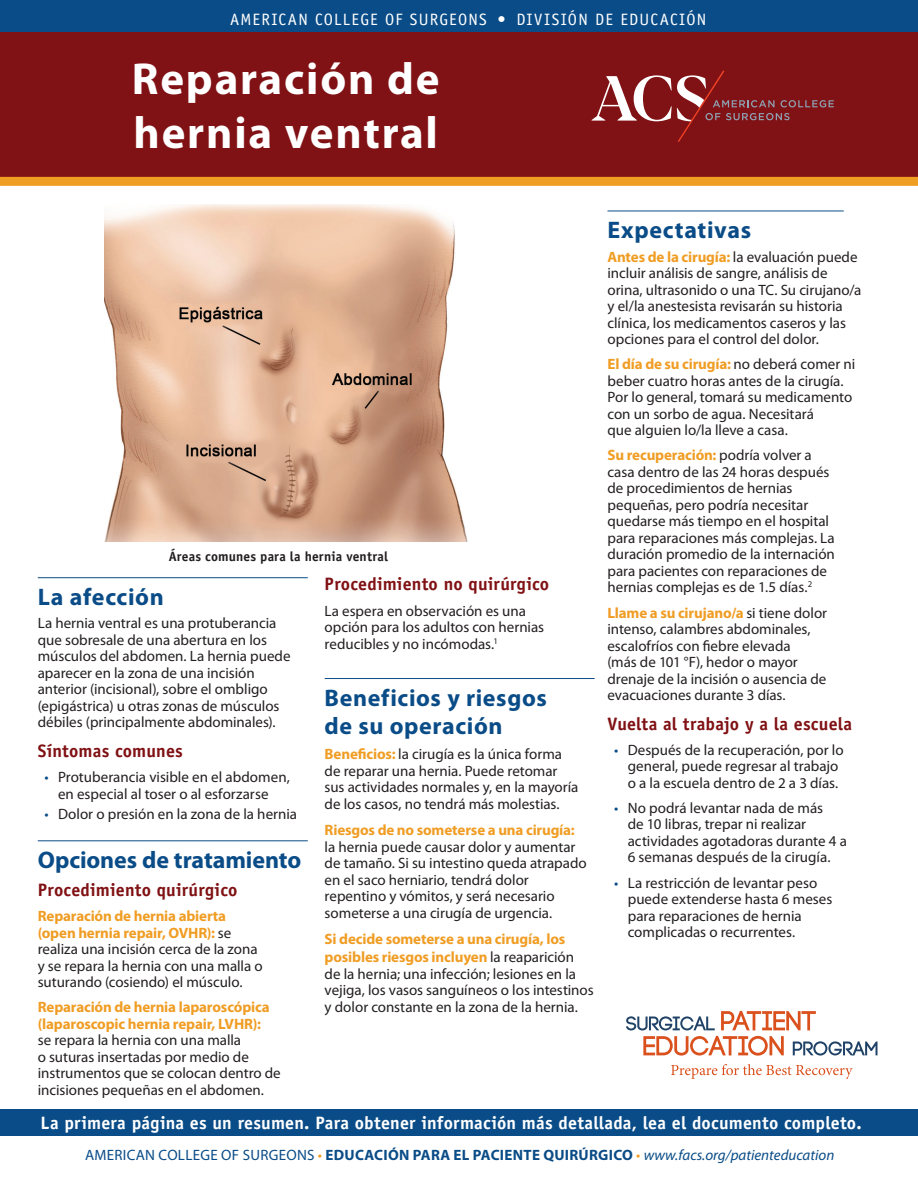
<style>
.page{position:relative;width:918px;height:1188px;background:#fff}
.page>*{position:absolute;margin:0;border:0;box-sizing:border-box;transform-origin:0 0}
.t1{font:700 45px/54px "Myriad Pro";letter-spacing:.04em;color:#fff}
.t2{font:700 24px/28.5px "Myriad Pro";letter-spacing:.025em;color:#0a4c87}
.t3{font:700 24px "Myriad Pro";letter-spacing:-.005em;color:#0a4c87}
.t4{font:700 18px "Officina Sans Std";letter-spacing:.01em;color:#801114}
.t5{font:700 18px "Officina Sans Std";letter-spacing:.01em;color:#fff}
.t6{font:16.5px "Officina Sans Std";letter-spacing:.07em;color:#fff}
.t7{font:15px/16.5px "Myriad Pro";color:#231f20}
.t8{font:700 15px/16.5px "Myriad Pro";letter-spacing:-.01em;color:#f09d24}
.t9{font:700 15px "Myriad Pro";letter-spacing:.02em;color:#0a4c87}
.t10{font:700 13.5px "Officina Sans Std";letter-spacing:.01em;color:#231f20}
.s1{font-weight:700;color:#f09d24}
.s2{font-weight:400;color:#231f20}
.s3{color:#0a4c87}
.s4{font-weight:400}
.s5{font-weight:400;color:#f09d24}
.s6{font-weight:400;font-style:italic}
</style>
<div class="page">
<hr style="left:38px;top:577px;width:270px;height:1px;background:#0a4c87">
<hr style="left:38px;top:840px;width:270px;height:1px;background:#0a4c87">
<img style="left:104px;top:204px;width:363px;height:337px">
<hr style="left:325px;top:678px;width:270px;height:1px;background:#0a4c87">
<hr style="left:608px;top:211px;width:236px;height:1px;background:#0a4c87">
<div style="left:0;top:31px;width:918px;height:146px;background:#801114"></div>
<div style="left:0;top:0;width:918px;height:31px;background:#0a4c87"></div>
<div style="left:0;top:177px;width:918px;height:9px;background:#f09d24"></div>
<svg style="left:626px;top:1011px;width:251px;height:45px"></svg>
<svg style="left:671px;top:1064px;width:182px;height:15px"></svg>
<div style="left:0;top:1109px;width:918px;height:27px;background:#0a4c87"></div>
<svg style="left:592px;top:70px;width:242px;height:72px"></svg>
<p class="t6" style="left:230px;top:10px;width:478px">AMERICAN COLLEGE OF SURGEONS • DIVISIÓN DE EDUCACIÓN</p>
<h1 class="t1" style="left:132px;top:50px;width:309px">Reparación de hernia ventral</h1>
<p class="t10" style="left:169px;top:548px;width:221px">Áreas comunes para la hernia ventral</p>
<p class="t4" style="left:325px;top:573px;width:226px">Procedimiento no quirúrgico</p>
<p class="t7" style="left:325px;top:602px;width:221px">La espera en observación es una opción para los adultos con hernias reducibles y no incómodas.<sup>1</sup></p>
<h2 class="t2" style="left:325px;top:683px;width:224px">Beneficios y riesgos de su operación</h2>
<p class="t7" style="left:325px;top:746px;width:255px"><span class="s1">Beneficios:</span> la cirugía es la única forma de reparar una hernia. Puede retomar sus actividades normales y, en la mayoría de los casos, no tendrá más molestias.</p>
<p class="t8" style="left:325px;top:821px;width:252px">Riesgos de no someterse a una cirugía:</p>
<p class="t7" style="left:325px;top:838px;width:264px">la hernia puede causar dolor y aumentar de tamaño. Si su intestino queda atrapado en el saco herniario, tendrá dolor repentino y vómitos, y será necesario someterse a una cirugía de urgencia.</p>
<p class="t8" style="left:325px;top:930px;width:251px;line-height:18px">Si decide someterse a una cirugía, los posibles riesgos incluyen <span class="s2">la reaparición</span></p>
<p class="t7" style="left:325px;top:965px;width:271px">de la hernia; una infección; lesiones en la vejiga, los vasos sanguíneos o los intestinos y dolor constante en la zona de la hernia.</p>
<h2 class="t2" style="left:38px;top:582px;width:128px">La afección</h2>
<p class="t7" style="left:38px;top:615px;width:254px">La hernia ventral es una protuberancia que sobresale de una abertura en los músculos del abdomen. La hernia puede aparecer en la zona de una incisión anterior (incisional), sobre el ombligo (epigástrica) u otras zonas de músculos débiles (principalmente abdominales).</p>
<p class="t4" style="left:38px;top:740px;width:147px">Síntomas comunes</p>
<p class="t7" style="left:45px;top:769px;width:247px;text-align:center"><span class="s3">•</span> Protuberancia visible en el abdomen, en especial al toser o al esforzarse</p>
<p class="t7" style="left:45px;top:806px;width:254px"><span class="s3">•</span> Dolor o presión en la zona de la hernia</p>
<h2 class="t3" style="left:38px;top:844px;width:265px">Opciones de tratamiento</h2>
<p class="t4" style="left:38px;top:879px;width:201px">Procedimiento quirúrgico</p>
<p class="t7" style="left:38px;top:908px;width:226px"><span class="s1">Reparación de hernia abierta (open hernia repair, OVHR):</span> se realiza una incisión cerca de la zona y se repara la hernia con una malla o suturando (cosiendo) el músculo.</p>
<p class="t8" style="left:38px;top:998px;width:233px">Reparación de hernia laparoscópica (laparoscopic hernia repair, LVHR):</p>
<p class="t7" style="left:38px;top:1032px;width:245px">se repara la hernia con una malla<br>o suturas insertadas por medio de instrumentos que se colocan dentro de incisiones pequeñas en el abdomen.</p>
<h2 class="t2" style="left:608px;top:215px;width:145px">Expectativas</h2>
<p class="t7" style="left:608px;top:248px;width:255px"><span class="s1">Antes de la cirugía:</span> la evaluación puede incluir análisis de sangre, análisis de orina, ultrasonido o una TC. Su cirujano/a y el/la anestesista revisarán su historia clínica, los medicamentos caseros y las opciones para el control del dolor.</p>
<p class="t7" style="left:608px;top:356px;width:249px"><span class="s1">El día de su cirugía:</span> no deberá comer ni beber cuatro horas antes de la cirugía.<br>Por lo general, tomará su medicamento con un sorbo de agua. Necesitará<br>que alguien lo/la lleve a casa.</p>
<p class="t7" style="left:608px;top:447px;width:229px"><span class="s1">Su recuperación:</span> podría volver a casa dentro de las 24 horas después de procedimientos de hernias pequeñas, pero podría necesitar quedarse más tiempo en el hospital para reparaciones más complejas. La duración promedio de la internación para pacientes con reparaciones de hernias complejas es de 1.5 días.<sup>2</sup></p>
<p class="t7" style="left:607px;top:604px;width:221px"><span class="s1">Llame a su cirujano/a</span> si tiene dolor intenso, calambres abdominales, escalofríos con fiebre elevada<br>(más de 101 °F), hedor o mayor drenaje de la incisión o ausencia de evacuaciones durante 3 días.</p>
<p class="t4" style="left:607px;top:712px;width:246px">Vuelta al trabajo y a la escuela</p>
<p class="t7" style="left:614px;top:741px;width:231px;text-align:center"><span class="s3">•</span> Después de la recuperación, por lo general, puede regresar al trabajo<br>o a la escuela dentro de 2 a 3 días.</p>
<p class="t7" style="left:628px;top:799px;width:221px;text-indent:-14px"><span class="s3">•</span> No podrá levantar nada de más<br>de 10 libras, trepar ni realizar actividades agotadoras durante 4 a<br>6 semanas después de la cirugía.</p>
<p class="t7" style="left:628px;top:874px;width:206px;text-indent:-14px"><span class="s3">•</span> La restricción de levantar peso puede extenderse hasta 6 meses para reparaciones de hernia complicadas o recurrentes.</p>
<p class="t5" style="left:40px;top:1111px;width:823px">La primera página es un resumen. Para obtener información más detallada, lea el documento completo.</p>
<p class="t9" style="left:85px;top:1145px;width:751px"><span class="s4">AMERICAN COLLEGE OF SURGEONS</span> <span class="s5">•</span> EDUCACIÓN PARA EL PACIENTE QUIRÚRGICO <span class="s5">•</span> <span class="s6">www.facs.org/patienteducation</span></p>
</div>
